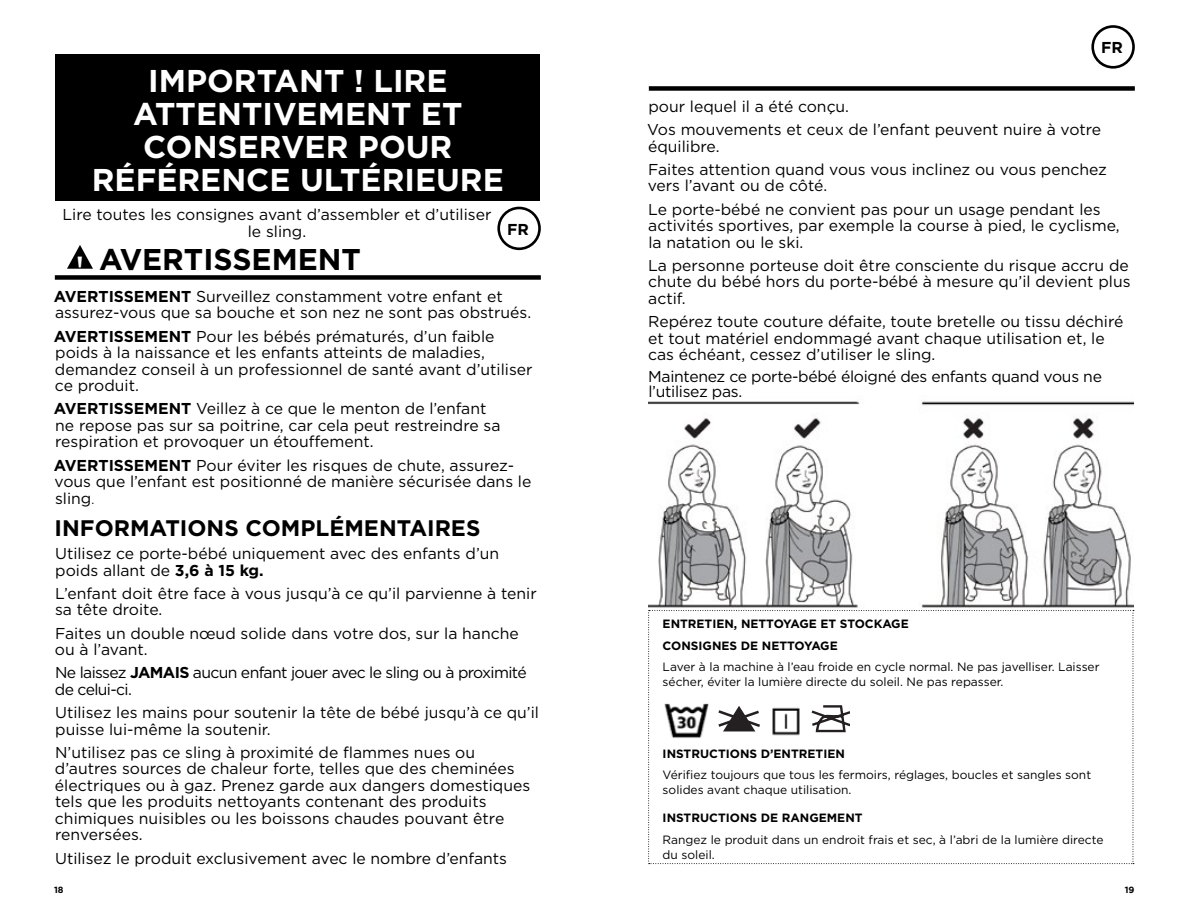
<style>
.page{position:relative;width:1188px;height:918px;background:#fff}
.page>*{position:absolute;margin:0;border:0;box-sizing:border-box;transform-origin:0 0}
.t1{font:700 31.5px/33px "Gotham";color:#fff;text-align:center}
.t2{font:700 30px "Gotham";color:#000}
.t3{font:700 23.4px "Gotham";color:#fff}
.t4{font:700 22.5px "Gotham";color:#000}
.t5{font:15.75px/16.5px "Gotham";color:#000}
.t6{font:15.75px/16.5px "Gotham";letter-spacing:-.04em;color:#000}
.t7{font:15.75px/15px "Gotham";letter-spacing:-.02em;color:#000}
.t8{font:700 15.75px "Gotham";color:#000}
.t9{font:12px/15px "Gotham";color:#000}
.t10{font:700 12px/21.8px "Gotham";color:#000}
.t11{font:700 9px "Gotham";color:#000}
.s1{font-weight:700}
.s2{font-size:12px}
</style>
<div class="page">
<img style="left:648px;top:401px;width:485px;height:207px">
<div style="left:56px;top:55px;width:484px;height:146px;background:#000"></div>
<div style="left:497px;top:207px;width:44px;height:43px;border:3px solid #000;border-radius:50%"></div>
<div style="left:55px;top:275px;width:486px;height:5px;background:#000"></div>
<div style="left:1091px;top:25px;width:44px;height:44px;border:3px solid #000;border-radius:50%"></div>
<div style="left:649px;top:86px;width:486px;height:5px;background:#000"></div>
<svg style="left:67px;top:245px;width:26px;height:24px"></svg>
<svg style="left:648px;top:610px;width:486px;height:254px"></svg>
<img style="left:657px;top:697px;width:60px;height:47px">
<h1 class="t1" style="left:92px;top:64px;width:414px">IMPORTANT ! LIRE<br>ATTENTIVEMENT ET<br>CONSERVER POUR<br>RÉFÉRENCE ULTÉRIEURE</h1>
<p class="t5" style="left:63px;top:206px;width:430px;text-align:center">Lire toutes les consignes avant d’assembler et d’utiliser le sling.</p>
<h2 class="t2" style="left:99px;top:239px;width:263px">AVERTISSEMENT</h2>
<p class="t5" style="left:54px;top:288px;width:479px"><span class="s1">AVERTISSEMENT</span> Surveillez constamment votre enfant et assurez-vous que sa bouche et son nez ne sont pas obstrués.</p>
<p class="t5" style="left:54px;top:327px;width:480px"><span class="s1">AVERTISSEMENT</span> Pour les bébés prématurés, d’un faible poids à la naissance et les enfants atteints de maladies, demandez conseil à un professionnel de santé avant d’utiliser ce produit.</p>
<p class="t5" style="left:54px;top:400px;width:448px"><span class="s1">AVERTISSEMENT</span> Veillez à ce que le menton de l’enfant ne repose pas sur sa poitrine, car cela peut restreindre sa respiration et provoquer un étouffement.</p>
<p class="t5" style="left:54px;top:456px;width:479px"><span class="s1">AVERTISSEMENT</span> Pour éviter les risques de chute, assurez&shy;vous que l’enfant est positionné de manière sécurisée dans le sling<span class="s2">.</span></p>
<h3 class="t4" style="left:55px;top:513px;width:427px">INFORMATIONS COMPLÉMENTAIRES</h3>
<p class="t5" style="left:55px;top:545px;width:446px">Utilisez ce porte-bébé uniquement avec des enfants d’un poids allant de <span class="s1">3,6 à 15 kg.</span></p>
<p class="t5" style="left:55px;top:585px;width:483px">L’enfant doit être face à vous jusqu’à ce qu’il parvienne à tenir sa tête droite.</p>
<p class="t5" style="left:55px;top:624px;width:465px">Faites un double nœud solide dans votre dos, sur la hanche ou à l’avant.</p>
<p class="t6" style="left:55px;top:664px;width:473px">Ne laissez <span class="s1">JAMAIS</span> aucun enfant jouer avec le sling ou à proximité de celui-ci.</p>
<p class="t5" style="left:55px;top:704px;width:485px">Utilisez les mains pour soutenir la tête de bébé jusqu’à ce qu’il puisse lui-même la soutenir.</p>
<p class="t5" style="left:55px;top:744px;width:477px">N’utilisez pas ce sling à proximité de flammes nues ou d’autres sources de chaleur forte, telles que des cheminées électriques ou à gaz. Prenez garde aux dangers domestiques tels que les produits nettoyants contenant des produits chimiques nuisibles ou les boissons chaudes pouvant être renversées.</p>
<p class="t5" style="left:55px;top:849px;width:454px">Utilisez le produit exclusivement avec le nombre d’enfants</p>
<p class="t8" style="left:507px;top:219px;width:23px">FR</p>
<h3 class="t3" style="left:76px;top:249px;width:9px">!</h3>
<p class="t8" style="left:1101px;top:37px;width:23px">FR</p>
<p class="t5" style="left:647px;top:94px;width:456px;line-height:23.2px">pour lequel il a été conçu.<br>Vos mouvements et ceux de l’enfant peuvent nuire à votre</p>
<p class="t5" style="left:648px;top:134px;width:460px;line-height:23.2px">équilibre.<br>Faites attention quand vous vous inclinez ou vous penchez</p>
<p class="t5" style="left:648px;top:174px;width:454px;line-height:23.2px">vers l’avant ou de côté.<br>Le porte-bébé ne convient pas pour un usage pendant les</p>
<p class="t5" style="left:648px;top:217px;width:473px">activités sportives, par exemple la course à pied, le cyclisme, la natation ou le ski.</p>
<p class="t5" style="left:648px;top:257px;width:484px;text-align:justify">La personne porteuse doit être consciente du risque accru de chute du bébé hors du porte-bébé à mesure qu’il devient plus actif.</p>
<p class="t5" style="left:648px;top:313px;width:477px">Repérez toute couture défaite, toute bretelle ou tissu déchiré et tout matériel endommagé avant chaque utilisation et, le cas échéant, cessez d’utiliser le sling.</p>
<p class="t7" style="left:648px;top:369px;width:455px">Maintenez ce porte-bébé éloigné des enfants quand vous ne l’utilisez pas.</p>
<p class="t10" style="left:663px;top:613px;width:248px">ENTRETIEN, NETTOYAGE ET STOCKAGE<br>CONSIGNES DE NETTOYAGE</p>
<p class="t9" style="left:663px;top:659px;width:438px">Laver à la machine à l’eau froide en cycle normal. Ne pas javelliser. Laisser sécher, éviter la lumière directe du soleil. Ne pas repasser.</p>
<p class="t10" style="left:663px;top:742px;width:184px">INSTRUCTIONS D’ENTRETIEN</p>
<p class="t9" style="left:663px;top:767px;width:430px">Vérifiez toujours que tous les fermoirs, réglages, boucles et sangles sont solides avant chaque utilisation.</p>
<p class="t10" style="left:663px;top:807px;width:201px">INSTRUCTIONS DE RANGEMENT</p>
<p class="t9" style="left:663px;top:832px;width:442px">Rangez le produit dans un endroit frais et sec, à l’abri de la lumière directe du soleil.</p>
<p class="t11" style="left:54px;top:884px;width:11px">18</p>
<p class="t11" style="left:1125px;top:884px;width:11px">19</p>
</div>
